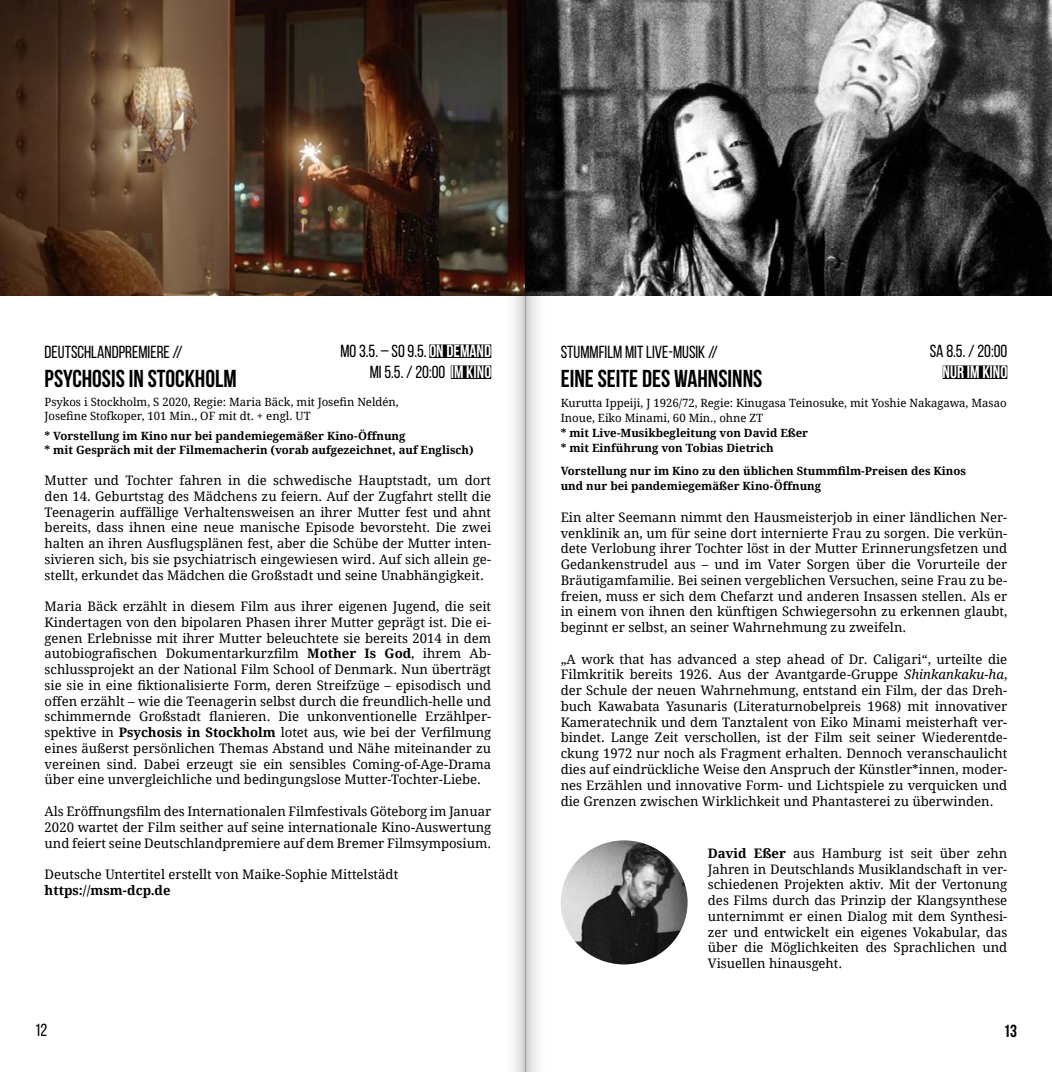
<style>
.page{position:relative;width:1052px;height:1072px;background:#fff}
.page>*{position:absolute;margin:0;border:0;box-sizing:border-box;transform-origin:0 0}
.t1{font:700 24.5px "Bebas Neue";color:#000}
.t2{font:17.5px/21px "Bebas Neue";color:#000;text-align:right}
.t3{font:700 17.5px "Bebas Neue";color:#fff}
.t4{font:700 17.5px "Bebas Neue";color:#000}
.t5{font:13.12px/15.8px "Droid Serif";color:#000;text-align:justify}
.t6{font:700 13.12px "Droid Serif";color:#000}
.t7{font:700 11.38px/13.7px "Droid Serif";color:#000}
.t8{font:11.38px/13.7px "Droid Serif";color:#000}
.s1{font-weight:700;color:#fff}
.s2{font-weight:700}
.s3{font-style:italic}
</style>
<div class="page">
<img style="left:0;top:0;width:1052px;height:296px">
<img style="left:561px;top:840px;width:126px;height:124px">
<div style="left:429px;top:344px;width:62px;height:14px;background:#000"></div>
<div style="left:451px;top:365px;width:40px;height:14px;background:#000"></div>
<div style="left:942px;top:365px;width:65px;height:14px;background:#000"></div>
<svg style="left:502px;top:0;width:23px;height:1071px"></svg>
<svg style="left:525px;top:0;width:22px;height:1071px"></svg>
<h2 class="t2" style="left:340px;top:340px;width:152px">MO 3.5. – SO 9.5. <span class="s1">ON DEMAND<br></span>MI 5.5. / 20:00 <span class="s1">IM KINO</span></h2>
<h2 class="t2" style="left:929px;top:340px;width:79px">SA 8.5. / 20:00</h2>
<h2 class="t2" style="left:45px;top:341px;width:139px">DEUTSCHLANDPREMIERE //</h2>
<h1 class="t1" style="left:45px;top:365px;width:193px">PSYCHOSIS IN STOCKHOLM</h1>
<p class="t8" style="left:45px;top:395px;width:356px">Psykos i Stockholm, S 2020, Regie: Maria Bäck, mit Josefin Neldén,<br>Josefine Stofkoper, 101 Min., OF mit dt. + engl. UT</p>
<p class="t7" style="left:45px;top:429px;width:430px">* Vorstellung im Kino nur bei pandemiegemäßer Kino-Öffnung<br>* mit Gespräch mit der Filmemacherin (vorab aufgezeichnet, auf Englisch)</p>
<p class="t5" style="left:45px;top:472px;width:448px">Mutter und Tochter fahren in die schwedische Hauptstadt, um dort den 14. Geburtstag des Mädchens zu feiern. Auf der Zugfahrt stellt die Teenagerin auffällige Verhaltensweisen an ihrer Mutter fest und ahnt bereits, dass ihnen eine neue manische Episode bevorsteht. Die zwei halten an ihren Ausflugsplänen fest, aber die Schübe der Mutter inten&shy;sivieren sich, bis sie psychiatrisch eingewiesen wird. Auf sich allein ge&shy;stellt, erkundet das Mädchen die Großstadt und seine Unabhängigkeit.</p>
<p class="t5" style="left:45px;top:598px;width:448px">Maria Bäck erzählt in diesem Film aus ihrer eigenen Jugend, die seit Kindertagen von den bipolaren Phasen ihrer Mutter geprägt ist. Die ei&shy;genen Erlebnisse mit ihrer Mutter beleuchtete sie bereits 2014 in dem autobiografischen Dokumentarkurzfilm <span class="s2">Mother Is God</span>, ihrem Ab&shy;schlussprojekt an der National Film School of Denmark. Nun überträgt sie sie in eine fiktionalisierte Form, deren Streifzüge – episodisch und offen erzählt – wie die Teenagerin selbst durch die freundlich-helle und schimmernde Großstadt flanieren. Die unkonventionelle Erzählper&shy;spektive in <span class="s2">Psychosis in Stockholm</span> lotet aus, wie bei der Verfilmung eines äußerst persönlichen Themas Abstand und Nähe miteinander zu vereinen sind. Dabei erzeugt sie ein sensibles Coming-of-Age-Drama über eine unvergleichliche und bedingungslose Mutter-Tochter-Liebe.</p>
<p class="t5" style="left:45px;top:803px;width:448px">Als Eröffnungsfilm des Internationalen Filmfestivals Göteborg im Januar 2020 wartet der Film seither auf seine internationale Kino-Auswertung und feiert seine Deutschlandpremiere auf dem Bremer Filmsymposium.</p>
<p class="t5" style="left:45px;top:866px;width:355px">Deutsche Untertitel erstellt von Maike-Sophie Mittelstädt</p>
<p class="t6" style="left:45px;top:882px;width:127px">https://msm-dcp.de</p>
<h2 class="t2" style="left:561px;top:341px;width:159px">STUMMFILM MIT LIVE-MUSIK //</h2>
<h1 class="t1" style="left:561px;top:365px;width:203px">EINE SEITE DES WAHNSINNS</h1>
<p class="t8" style="left:561px;top:395px;width:447px;line-height:14.9px">Kurutta Ippeiji, J 1926/72, Regie: Kinugasa Teinosuke, mit Yoshie Nakagawa, Masao<br>Inoue, Eiko Minami, 60 Min., ohne ZT</p>
<p class="t7" style="left:561px;top:425px;width:249px;line-height:14.9px">* mit Live-Musikbegleitung von David Eßer * mit Einführung von Tobias Dietrich</p>
<p class="t7" style="left:561px;top:462px;width:407px;line-height:15.8px">Vorstellung nur im Kino zu den üblichen Stummfilm-Preisen des Kinos und nur bei pandemiegemäßer Kino-Öffnung</p>
<p class="t5" style="left:561px;top:509px;width:448px">Ein alter Seemann nimmt den Hausmeisterjob in einer ländlichen Ner&shy;venklinik an, um für seine dort internierte Frau zu sorgen. Die verkün&shy;dete Verlobung ihrer Tochter löst in der Mutter Erinnerungsfetzen und Gedankenstrudel aus – und im Vater Sorgen über die Vorurteile der Bräutigamfamilie. Bei seinen vergeblichen Versuchen, seine Frau zu be&shy;freien, muss er sich dem Chefarzt und anderen Insassen stellen. Als er in einem von ihnen den künftigen Schwiegersohn zu erkennen glaubt, beginnt er selbst, an seiner Wahrnehmung zu zweifeln.</p>
<p class="t5" style="left:561px;top:651px;width:448px">„A work that has advanced a step ahead of Dr. Caligari“, urteilte die Filmkritik bereits 1926. Aus der Avantgarde-Gruppe <span class="s3">Shinkankaku-ha</span>, der Schule der neuen Wahrnehmung, entstand ein Film, der das Dreh&shy;buch Kawabata Yasunaris (Literaturnobelpreis 1968) mit innovativer Kameratechnik und dem Tanztalent von Eiko Minami meisterhaft ver&shy;bindet. Lange Zeit verschollen, ist der Film seit seiner Wiederentde&shy;ckung 1972 nur noch als Fragment erhalten. Dennoch veranschaulicht dies auf eindrückliche Weise den Anspruch der Künstler*innen, moder&shy;nes Erzählen und innovative Form- und Lichtspiele zu verquicken und die Grenzen zwischen Wirklichkeit und Phantasterei zu überwinden.</p>
<h2 class="t3" style="left:942px;top:362px;width:66px">NUR IM KINO</h2>
<p class="t5" style="left:708px;top:845px;width:301px"><span class="s2">David Eßer</span> aus Hamburg ist seit über zehn Jahren in Deutschlands Musiklandschaft in ver&shy;schiedenen Projekten aktiv. Mit der Vertonung des Films durch das Prinzip der Klangsynthese unternimmt er einen Dialog mit dem Synthesi&shy;zer und entwickelt ein eigenes Vokabular, das über die Möglichkeiten des Sprachlichen und Visuellen hinausgeht.</p>
<h2 class="t2" style="left:35px;top:1019px;width:14px">12</h2>
<h2 class="t4" style="left:1003px;top:1021px;width:15px">13</h2>
</div>
